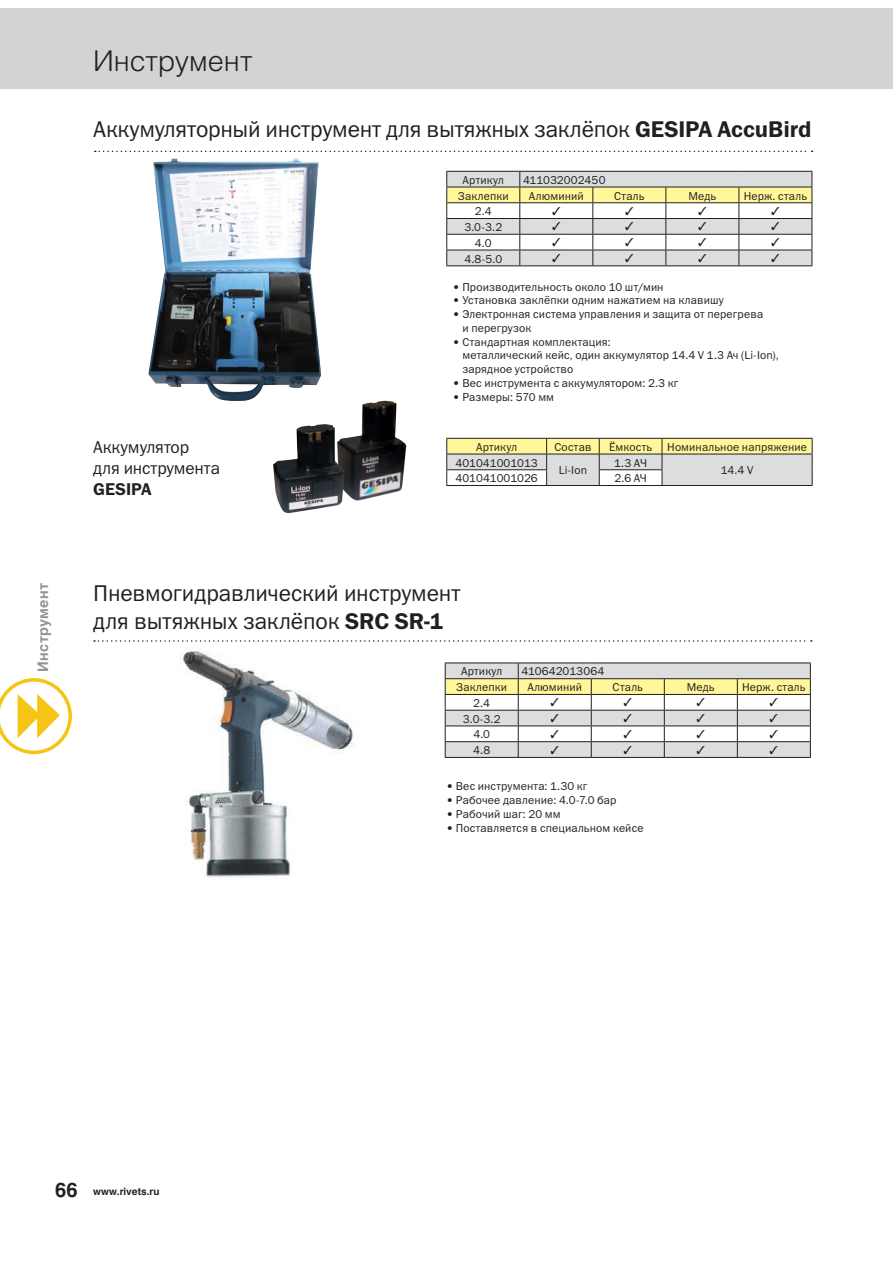
<style>
.page{position:relative;width:893px;height:1263px;background:#fff}
.page>*{position:absolute;margin:0;border:0;box-sizing:border-box;transform-origin:0 0}
.t1{font:300 28.65px "Helios";color:#231f20}
.t2{font:22.95px/28.7px "Franklin Gothic Book C";letter-spacing:-.005em;color:#231f20}
.t3{font:17.1px/20.5px "Franklin Gothic Book C";letter-spacing:-.005em;color:#231f20}
.t4{font:17.1px "Franklin Gothic Demi C";letter-spacing:-.005em;color:#231f20}
.t5{font:700 14.25px "Helios";letter-spacing:.015em;color:#939598}
.t6{font:11.4px/15.8px "Franklin Gothic Book C";letter-spacing:.015em;color:#231f20;text-align:center}
.t7{font:700 10.05px "Helios";color:#231f20}
.s1{font-family:"Franklin Gothic Demi C"}
.s2{font-size:20.1px}
</style>
<div class="page">
<div style="left:872px;top:9px;width:21px;height:80px;background:#d1d3d4"></div>
<div style="left:0;top:9px;width:872px;height:80px;background:#d1d3d4"></div>
<svg style="left:95px;top:151px;width:717px;height:1px"></svg>
<svg style="left:446px;top:438px;width:367px;height:48px;background:#dfddc1"></svg>
<hr style="left:446px;top:438px;width:153px;height:1px;background:#231f20">
<hr style="left:662px;top:438px;width:150px;height:1px;background:#231f20">
<hr style="left:599px;top:438px;width:63px;height:1px;background:#231f20">
<img style="left:149px;top:158px;width:172px;height:243px">
<img style="left:344px;top:401px;width:62px;height:100px">
<img style="left:273px;top:424px;width:71px;height:89px">
<img style="left:180px;top:650px;width:173px;height:227px">
<svg style="left:94px;top:640px;width:718px;height:2px"></svg>
<hr style="left:445px;top:757px;width:146px;height:1px;background:#231f20">
<hr style="left:591px;top:757px;width:220px;height:1px;background:#231f20">
<svg style="left:0;top:678px;width:72px;height:76px"></svg>
<svg style="left:446px;top:171px;width:366px;height:95px"></svg>
<svg style="left:445px;top:663px;width:366px;height:94px"></svg>
<h1 class="t1" style="left:93px;top:50px;width:161px">Инструмент</h1>
<h2 class="t2" style="left:93px;top:115px;width:720px">Аккумуляторный инструмент для вытяжных заклёпок <span class="s1">GESIPA AccuBird</span></h2>
<p class="t6" style="left:463px;top:172px;width:43px">Артикул</p>
<p class="t6" style="left:523px;top:172px;width:84px">411032002450</p>
<p class="t6" style="left:458px;top:188px;width:52px">Заклепки</p>
<p class="t6" style="left:529px;top:188px;width:56px">Алюминий</p>
<p class="t6" style="left:614px;top:188px;width:32px">Сталь</p>
<p class="t6" style="left:688px;top:188px;width:29px">Медь</p>
<p class="t6" style="left:744px;top:188px;width:65px">Нерж. сталь</p>
<p class="t6" style="left:464px;top:203px;width:39px">2.4<br>3.0-3.2<br>4.0<br>4.8-5.0</p>
<p class="t5" style="left:35px;top:672px;width:90px;rotate:-90deg">Инструмент</p>
<h3 class="t3" style="left:93px;top:437px;width:128px">Аккумулятор<br>для инструмента</h3>
<h3 class="t4" style="left:93px;top:483px;width:60px">GESIPA</h3>
<p class="t6" style="left:453px;top:279px;width:212px">• Производительность около 10 шт/мин</p>
<p class="t6" style="left:453px;top:293px;width:272px">• Установка заклёпки одним нажатием на клавишу</p>
<p class="t6" style="left:462px;top:307px;width:302px;line-height:13.8px;text-align:left;text-indent:-10px">• Электронная система управления и защита от перегрева и перегрузок</p>
<p class="t6" style="left:462px;top:335px;width:318px;line-height:13.8px;text-align:left;text-indent:-10px">• Стандартная комплектация:<br>металлический кейс, один аккумулятор 14.4 V 1.3 Ач (Li-Ion), зарядное устройство</p>
<p class="t6" style="left:453px;top:375px;width:227px">• Вес инструмента с аккумулятором: 2.3 кг</p>
<p class="t6" style="left:453px;top:389px;width:103px">• Размеры: 570 мм</p>
<p class="t6" style="left:476px;top:439px;width:43px">Артикул</p>
<p class="t6" style="left:554px;top:439px;width:39px">Состав</p>
<p class="t6" style="left:609px;top:439px;width:45px">Ёмкость</p>
<p class="t6" style="left:667px;top:439px;width:141px">Номинальное напряжение</p>
<p class="t6" style="left:456px;top:455px;width:84px">401041001013</p>
<p class="t6" style="left:559px;top:463px;width:30px">Li-Ion</p>
<p class="t6" style="left:614px;top:455px;width:34px">1.3 АЧ</p>
<p class="t6" style="left:721px;top:463px;width:34px">14.4 V</p>
<p class="t6" style="left:456px;top:470px;width:84px">401041001026</p>
<p class="t6" style="left:614px;top:470px;width:34px">2.6 АЧ</p>
<h2 class="t2" style="left:93px;top:578px;width:369px">Пневмогидравлический инструмент для вытяжных заклёпок <span class="s1">SRC SR-1</span></h2>
<p class="t6" style="left:461px;top:664px;width:43px">Артикул</p>
<p class="t6" style="left:521px;top:664px;width:84px">410642013064</p>
<p class="t6" style="left:456px;top:679px;width:52px">Заклепки</p>
<p class="t6" style="left:527px;top:679px;width:56px">Алюминий</p>
<p class="t6" style="left:612px;top:679px;width:32px">Сталь</p>
<p class="t6" style="left:687px;top:679px;width:29px">Медь</p>
<p class="t6" style="left:742px;top:679px;width:65px">Нерж. сталь</p>
<p class="t6" style="left:463px;top:695px;width:39px">2.4<br>3.0-3.2<br>4.0<br>4.8</p>
<p class="t6" style="left:446px;top:778px;width:143px">• Вес инструмента: 1.30 кг</p>
<p class="t6" style="left:446px;top:792px;width:172px">• Рабочее давление: 4.0-7.0 бар</p>
<p class="t6" style="left:446px;top:806px;width:116px">• Рабочий шаг: 20 мм</p>
<p class="t6" style="left:446px;top:820px;width:199px">• Поставляется в специальном кейсе</p>
<p class="t7" style="left:55px;top:1186px;width:106px"><span class="s2">66</span> www.rivets.ru</p>
</div>
